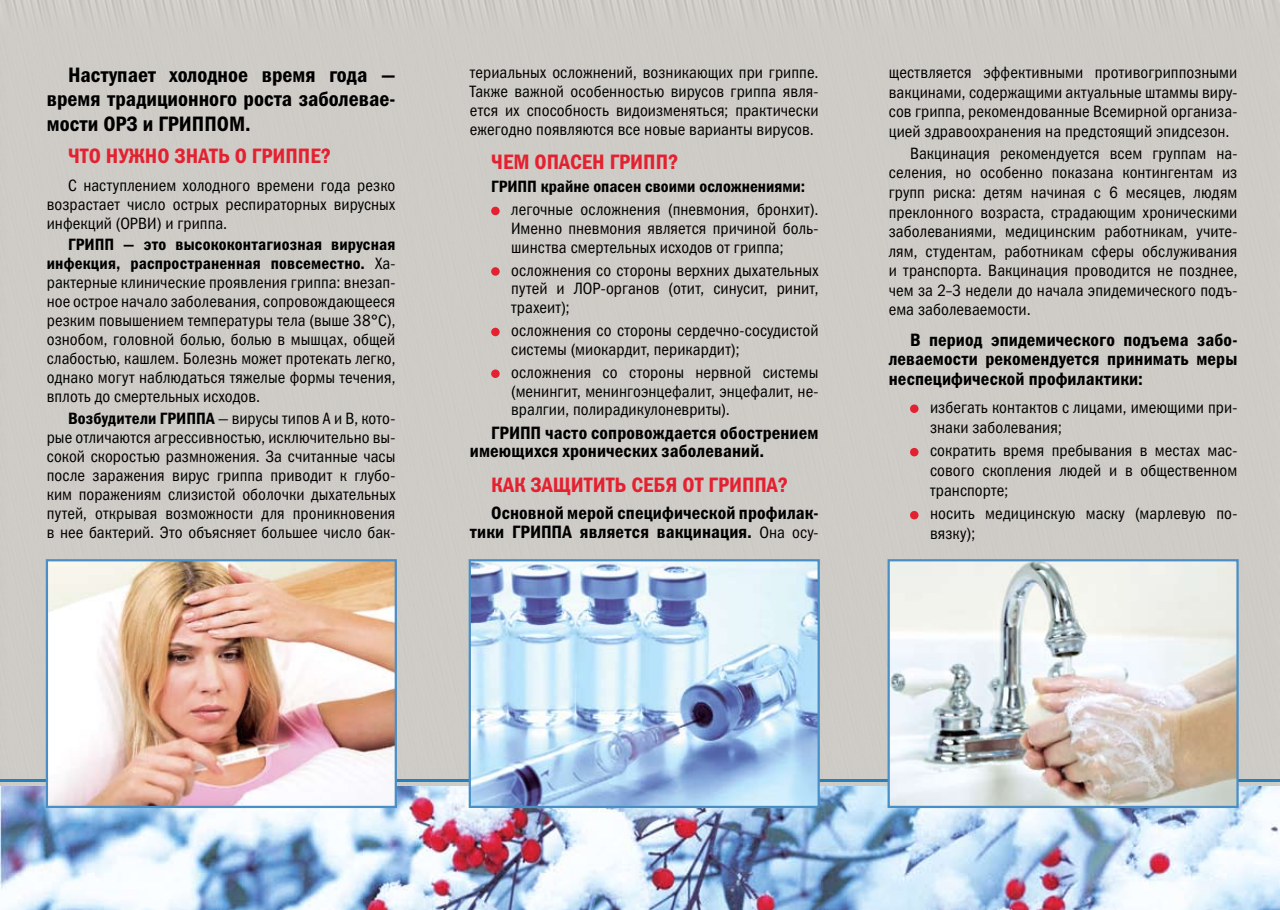
<style>
.page{position:relative;width:1280px;height:910px;background:#fff}
.page>*{position:absolute;margin:0;border:0;box-sizing:border-box;transform-origin:0 0}
.t1{font:21px/24.3px "Franklin Gothic Demi Cond C";color:#000;text-align:justify}
.t2{font:21px "Franklin Gothic Demi Cond C";color:#e42130}
.t3{font:18px/18.8px "Franklin Gothic Demi Cond C";letter-spacing:.005em;color:#000}
.t4{font:16.5px/19.6px "Franklin Gothic Book Cond C";letter-spacing:.005em;color:#000;text-align:justify}
.t5{font:16.5px/19px "Franklin Gothic Demi Cond C";letter-spacing:.01em;color:#000;text-align:right}
.s1{font-family:"Franklin Gothic Book Cond C"}
.s2{font-family:"Franklin Gothic Demi Cond C"}
.s3{font-family:"Franklin Gothic Book Cond C";font-size:16.5px}
</style>
<div class="page">
<div style="left:0;top:0;width:1280px;height:787px;background:#ceccc7"></div>
<img style="left:0;top:787px;width:1280px;height:123px">
<hr style="left:0;top:779px;width:1280px;height:3px;background:#2681bb">
<div style="left:491px;top:207px;width:9px;height:8px;background:#e42130;border-radius:50%"></div>
<div style="left:491px;top:267px;width:9px;height:9px;background:#e42130;border-radius:50%"></div>
<div style="left:491px;top:328px;width:9px;height:8px;background:#e42130;border-radius:50%"></div>
<div style="left:491px;top:369px;width:9px;height:9px;background:#e42130;border-radius:50%"></div>
<div style="left:910px;top:404px;width:8px;height:9px;background:#e42130;border-radius:50%"></div>
<div style="left:910px;top:448px;width:8px;height:8px;background:#e42130;border-radius:50%"></div>
<div style="left:910px;top:511px;width:8px;height:8px;background:#e42130;border-radius:50%"></div>
<img style="left:49px;top:562px;width:345px;height:243px">
<div style="left:46px;top:559px;width:351px;height:249px;border:2px solid #498ec5"></div>
<img style="left:472px;top:562px;width:345px;height:243px">
<div style="left:469px;top:559px;width:351px;height:249px;border:2px solid #498ec5"></div>
<img style="left:890px;top:562px;width:346px;height:243px">
<div style="left:887px;top:559px;width:352px;height:249px;border:2px solid #498ec5"></div>
<p class="t1" style="left:47px;top:62px;width:350px;text-indent:21px">Наступает холодное время года — время традиционного роста заболевае&shy;мости ОРЗ и ГРИППОМ.</p>
<p class="t2" style="left:68px;top:144px;width:265px">ЧТО НУЖНО ЗНАТЬ О ГРИППЕ?</p>
<p class="t4" style="left:47px;top:176px;width:350px;line-height:19px;text-indent:21px">С наступлением холодного времени года резко возрастает число острых респираторных вирусных инфекций (ОРВИ) и гриппа.</p>
<p class="t5" style="left:47px;top:235px;width:350px">ГРИПП — это высококонтагиозная вирусная инфекция, распространенная повсеместно. <span class="s1">Ха-</span></p>
<p class="t4" style="left:47px;top:273px;width:350px;line-height:19px">рактерные клинические проявления гриппа: внезап&shy;ное острое начало заболевания, сопровождающееся резким повышением температуры тела (выше 38°С), ознобом, головной болью, болью в мышцах, общей слабостью, кашлем. Болезнь может протекать легко, однако могут наблюдаться тяжелые формы течения, вплоть до смертельных исходов.</p>
<p class="t4" style="left:47px;top:408px;width:350px;line-height:19px;text-indent:21px"><span class="s2">Возбудители ГРИППА</span> — вирусы типов А и В, кото&shy;рые отличаются агрессивностью, исключительно вы&shy;сокой скоростью размножения. За считанные часы после заражения вирус гриппа приводит к глубо&shy;ким поражениям слизистой оболочки дыхательных путей, открывая возможности для проникновения в нее бактерий. Это объясняет большее число бак-</p>
<p class="t4" style="left:470px;top:63px;width:350px;line-height:18.8px">териальных осложнений, возникающих при гриппе.<br>Также важной особенностью вирусов гриппа явля&shy;ется их способность видоизменяться; практически ежегодно появляются все новые варианты вирусов.</p>
<p class="t2" style="left:491px;top:150px;width:189px">ЧЕМ ОПАСЕН ГРИПП?</p>
<p class="t5" style="left:491px;top:177px;width:316px">ГРИПП крайне опасен своими осложнениями:</p>
<p class="t4" style="left:511px;top:200px;width:309px;line-height:18.8px">легочные осложнения (пневмония, бронхит).<br>Именно пневмония является причиной боль&shy;шинства смертельных исходов от гриппа;</p>
<p class="t4" style="left:511px;top:261px;width:309px;line-height:18.8px">осложнения со стороны верхних дыхательных путей и ЛОР-органов (отит, синусит, ринит, трахеит);</p>
<p class="t4" style="left:511px;top:321px;width:309px;line-height:18.8px">осложнения со стороны сердечно-сосудистой системы (миокардит, перикардит);</p>
<p class="t4" style="left:511px;top:363px;width:309px;line-height:18.8px">осложнения со стороны нервной системы (менингит, менингоэнцефалит, энцефалит, не&shy;вралгии, полирадикулоневриты).</p>
<p class="t3" style="left:470px;top:423px;width:350px;text-indent:21px">ГРИПП часто сопровождается обострением имеющихся хронических заболеваний.</p>
<p class="t2" style="left:491px;top:473px;width:299px">КАК ЗАЩИТИТЬ СЕБЯ ОТ ГРИППА?</p>
<p class="t3" style="left:470px;top:503px;width:350px;text-align:right">Основной мерой специфической профилак&shy;тики ГРИППА является вакцинация. <span class="s3">Она осу-</span></p>
<p class="t4" style="left:889px;top:63px;width:350px">ществляется эффективными противогриппозными вакцинами, содержащими актуальные штаммы виру&shy;сов гриппа, рекомендованные Всемирной организа&shy;цией здравоохранения на предстоящий эпидсезон.</p>
<p class="t4" style="left:889px;top:143px;width:350px;text-indent:21px">Вакцинация рекомендуется всем группам на&shy;селения, но особенно показана контингентам из групп риска: детям начиная с 6 месяцев, людям преклонного возраста, страдающим хроническими заболеваниями, медицинским работникам, учите&shy;лям, студентам, работникам сферы обслуживания и транспорта. Вакцинация проводится не позднее, чем за 2–3 недели до начала эпидемического подъ&shy;ема заболеваемости.</p>
<p class="t3" style="left:889px;top:329px;width:350px;line-height:19.6px;text-align:justify;text-indent:21px">В период эпидемического подъема забо&shy;леваемости рекомендуется принимать меры неспецифической профилактики:</p>
<p class="t4" style="left:930px;top:397px;width:309px">избегать контактов с лицами, имеющими при&shy;знаки заболевания;</p>
<p class="t4" style="left:930px;top:441px;width:309px">сократить время пребывания в местах мас&shy;сового скопления людей и в общественном транспорте;</p>
<p class="t4" style="left:930px;top:504px;width:309px">носить медицинскую маску (марлевую по&shy;вязку);</p>
</div>
